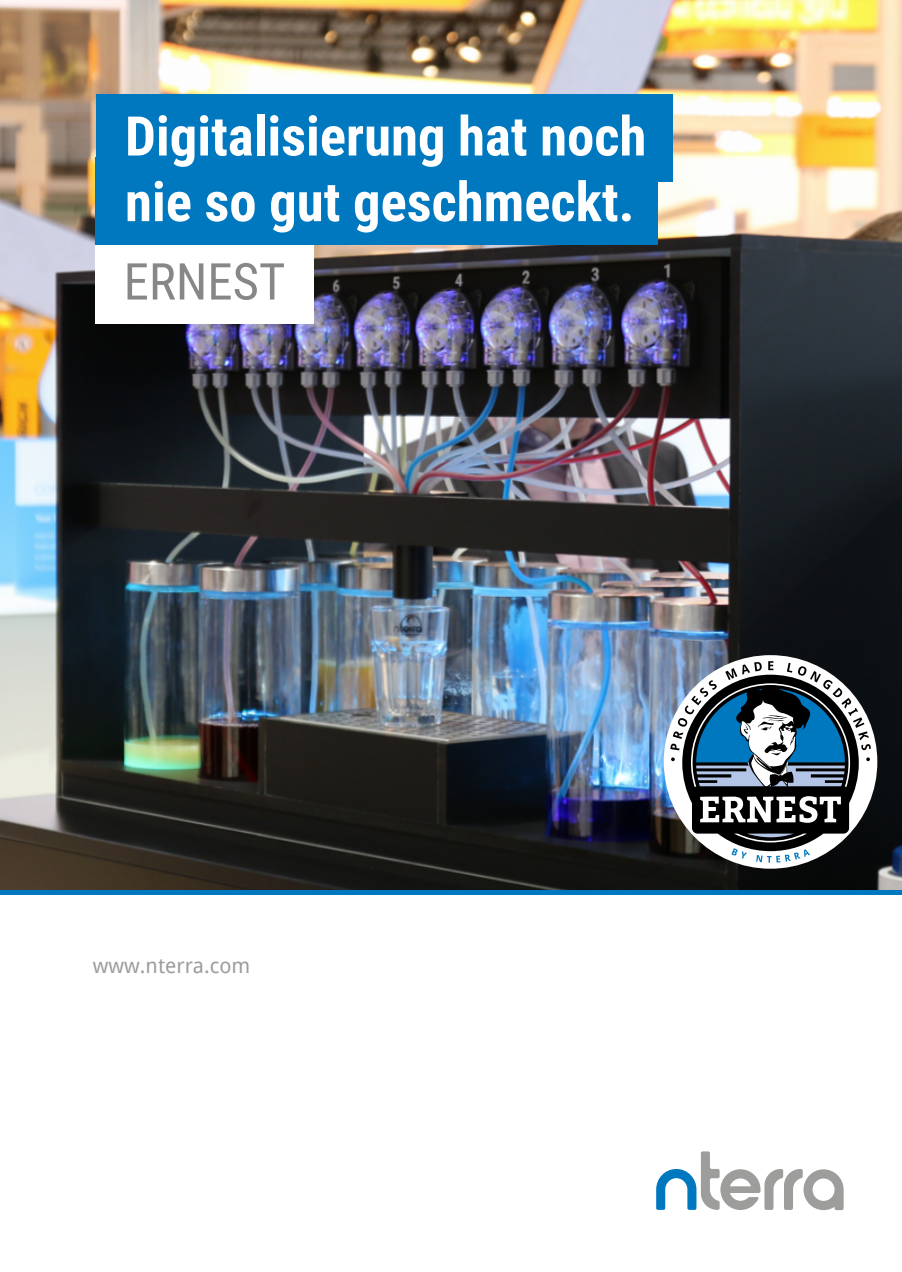
<style>
.page{position:relative;width:902px;height:1272px;background:#fff}
.page>*{position:absolute;margin:0;border:0;box-sizing:border-box;transform-origin:0 0}
.t1{font:700 54.75px/65.6px "Roboto Condensed";color:#fff}
.t2{font:50.85px "Roboto Condensed";color:#878787}
.t3{font:21px "Droid Sans";color:#9d9d9c}
</style>
<div class="page">
<img style="left:0;top:0;width:901px;height:889px">
<svg style="left:656px;top:1151px;width:187px;height:58px"></svg>
<div style="left:0;top:889px;width:901px;height:5px;background:#0078bf"></div>
<div style="left:96px;top:94px;width:576px;height:87px;background:#0078bf"></div>
<div style="left:96px;top:243px;width:218px;height:80px;background:#fff"></div>
<div style="left:96px;top:157px;width:562px;height:88px;background:#0078bf"></div>
<div style="left:663px;top:655px;width:214px;height:213px;background:#fff;border-radius:50%"></div>
<svg style="left:670px;top:661px;width:200px;height:201px"></svg>
<p class="t1" style="left:125px;top:101px;width:523px">Digitalisierung hat noch nie so gut geschmeckt.</p>
<p class="t2" style="left:124px;top:246px;width:163px">ERNEST</p>
<p class="t3" style="left:93px;top:953px;width:159px">www.nterra.com</p>
</div>
